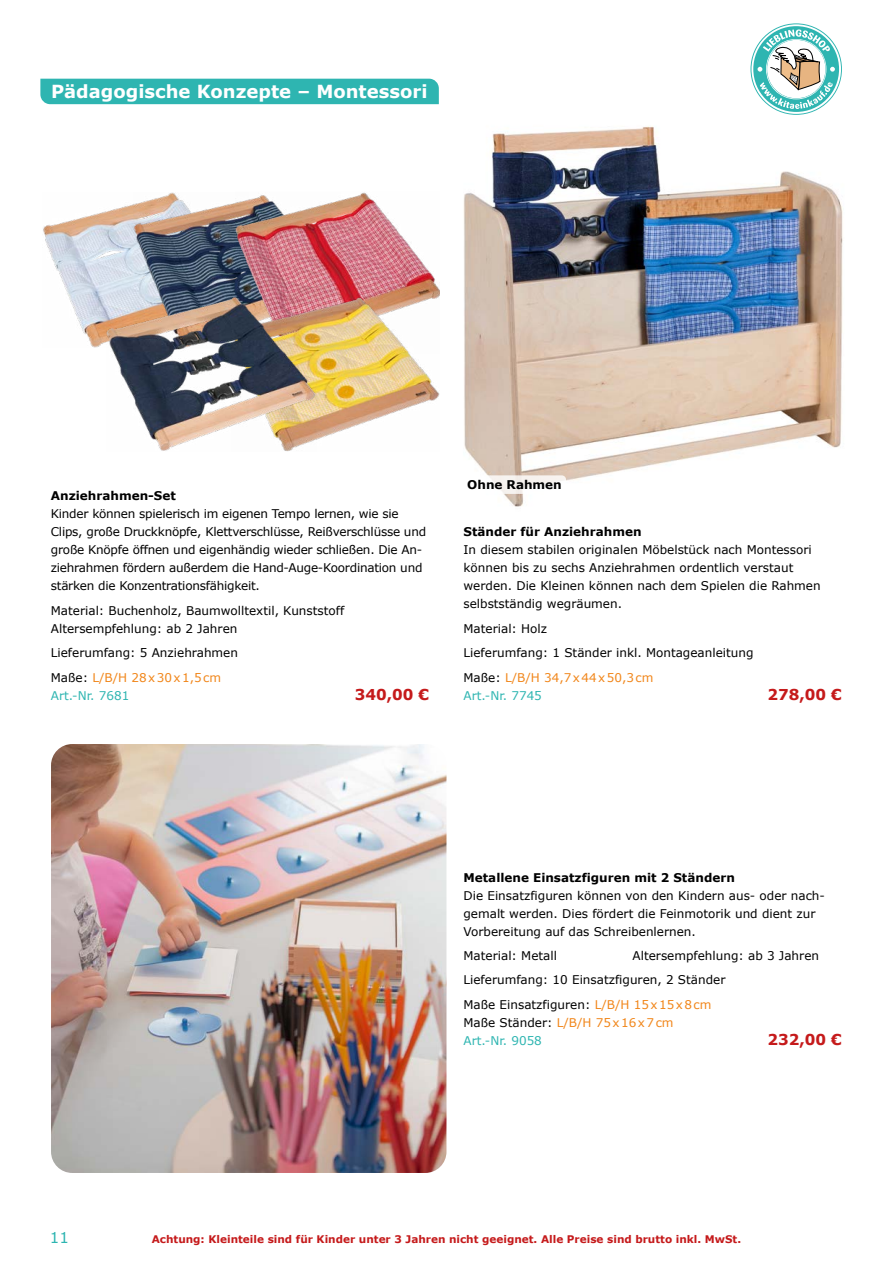
<style>
.page{position:relative;width:893px;height:1263px;background:#fff}
.page>*{position:absolute;margin:0;border:0;box-sizing:border-box;transform-origin:0 0}
.t1{font:700 18px "Verdana";color:#fff}
.t2{font:700 15px "Verdana";color:#c51a1b}
.t3{font:15px "Verdana";color:#2eb5b1}
.t4{font:12px/18px "Verdana";color:#000}
.t5{font:12px/18px "Verdana";letter-spacing:-.02em;color:#000}
.t6{font:700 12px "Verdana";color:#000}
.t7{font:12px/18px "Verdana";color:#f1861a}
.t8{font:12px "Verdana";color:#2eb5b1}
.t9{font:700 10.5px "Verdana";color:#c51a1b}
.s1{color:#f1861a}
.s2{color:#000}
.s3{color:#2eb5b1}
</style>
<div class="page">
<img style="left:43px;top:192px;width:130px;height:156px">
<img style="left:133px;top:193px;width:102px;height:103px">
<img style="left:235px;top:192px;width:201px;height:92px">
<img style="left:231px;top:284px;width:209px;height:156px">
<img style="left:106px;top:296px;width:210px;height:155px">
<img style="left:463px;top:126px;width:380px;height:381px">
<img style="left:51px;top:744px;width:395px;height:429px">
<div style="left:463px;top:475px;width:103px;height:19px;background:linear-gradient(to right,#fcfbfb,#f8f5f3);border-radius:4px"></div>
<div style="left:40px;top:79px;width:399px;height:25px;background:#2eb5b1"></div>
<svg style="left:750px;top:23px;width:92px;height:92px"></svg>
<svg style="left:751px;top:24px;width:90px;height:90px"></svg>
<div style="left:753px;top:26px;width:86px;height:86px;background:#2eb5b1;border-radius:50%"></div>
<svg style="left:757px;top:29px;width:78px;height:80px"></svg>
<h1 class="t1" style="left:51px;top:80px;width:378px">Pädagogische Konzepte – Montessori</h1>
<p class="t6" style="left:51px;top:488px;width:127px">Anziehrahmen-Set</p>
<p class="t5" style="left:51px;top:505px;width:377px">Kinder können spielerisch im eigenen Tempo lernen, wie sie Clips, große Druckknöpfe, Klettverschlüsse, Reißverschlüsse und große Knöpfe öffnen und eigenhändig wieder schließen. Die An&shy;ziehrahmen fördern außerdem die Hand-Auge-Koordination und stärken die Konzentrationsfähigkeit.</p>
<p class="t4" style="left:51px;top:602px;width:295px">Material: Buchenholz, Baumwolltextil, Kunststoff<br>Altersempfehlung: ab 2 Jahren</p>
<p class="t4" style="left:51px;top:641px;width:189px;line-height:24.5px">Lieferumfang: 5 Anziehrahmen<br>Maße: <span class="s1">L/B/H 28x30x1,5cm</span></p>
<p class="t8" style="left:51px;top:688px;width:80px">Art.-Nr. 7681</p>
<p class="t2" style="left:355px;top:684px;width:76px">340,00 €</p>
<p class="t6" style="left:467px;top:477px;width:96px">Ohne Rahmen</p>
<p class="t6" style="left:463px;top:524px;width:180px">Ständer für Anziehrahmen</p>
<p class="t4" style="left:463px;top:541px;width:359px">In diesem stabilen originalen Möbelstück nach Montessori können bis zu sechs Anziehrahmen ordentlich verstaut werden. Die Kleinen können nach dem Spielen die Rahmen selbstständig wegräumen.</p>
<p class="t4" style="left:463px;top:616px;width:292px;line-height:24.5px">Material: Holz<br>Lieferumfang: 1 Ständer inkl. Montageanleitung<br>Maße: <span class="s1">L/B/H 34,7x44x50,3cm</span></p>
<p class="t8" style="left:463px;top:688px;width:80px">Art.-Nr. 7745</p>
<p class="t2" style="left:767px;top:684px;width:76px">278,00 €</p>
<p class="t6" style="left:463px;top:869px;width:273px">Metallene Einsatzfiguren mit 2 Ständern</p>
<p class="t4" style="left:463px;top:886px;width:363px">Die Einsatzfiguren können von den Kindern aus- oder nach&shy;gemalt werden. Dies fördert die Feinmotorik und dient zur<br>Vorbereitung auf das Schreibenlernen.</p>
<p class="t4" style="left:463px;top:947px;width:95px">Material: Metall</p>
<p class="t4" style="left:463px;top:943px;width:357px;line-height:24.5px;text-indent:169px">Altersempfehlung: ab 3 Jahren<br>Lieferumfang: 10 Einsatzfiguren, 2 Ständer<br>Maße Einsatzfiguren: <span class="s1">L/B/H 15x15x8cm</span></p>
<p class="t7" style="left:463px;top:1013px;width:212px"><span class="s2">Maße Ständer:</span> L/B/H 75x16x7cm<br><span class="s3">Art.-Nr. 9058</span></p>
<p class="t2" style="left:767px;top:1029px;width:76px">232,00 €</p>
<p class="t3" style="left:50px;top:1228px;width:21px">11</p>
<p class="t9" style="left:152px;top:1232px;width:591px">Achtung: Kleinteile sind für Kinder unter 3 Jahren nicht geeignet. Alle Preise sind brutto inkl. MwSt.</p>
</div>
